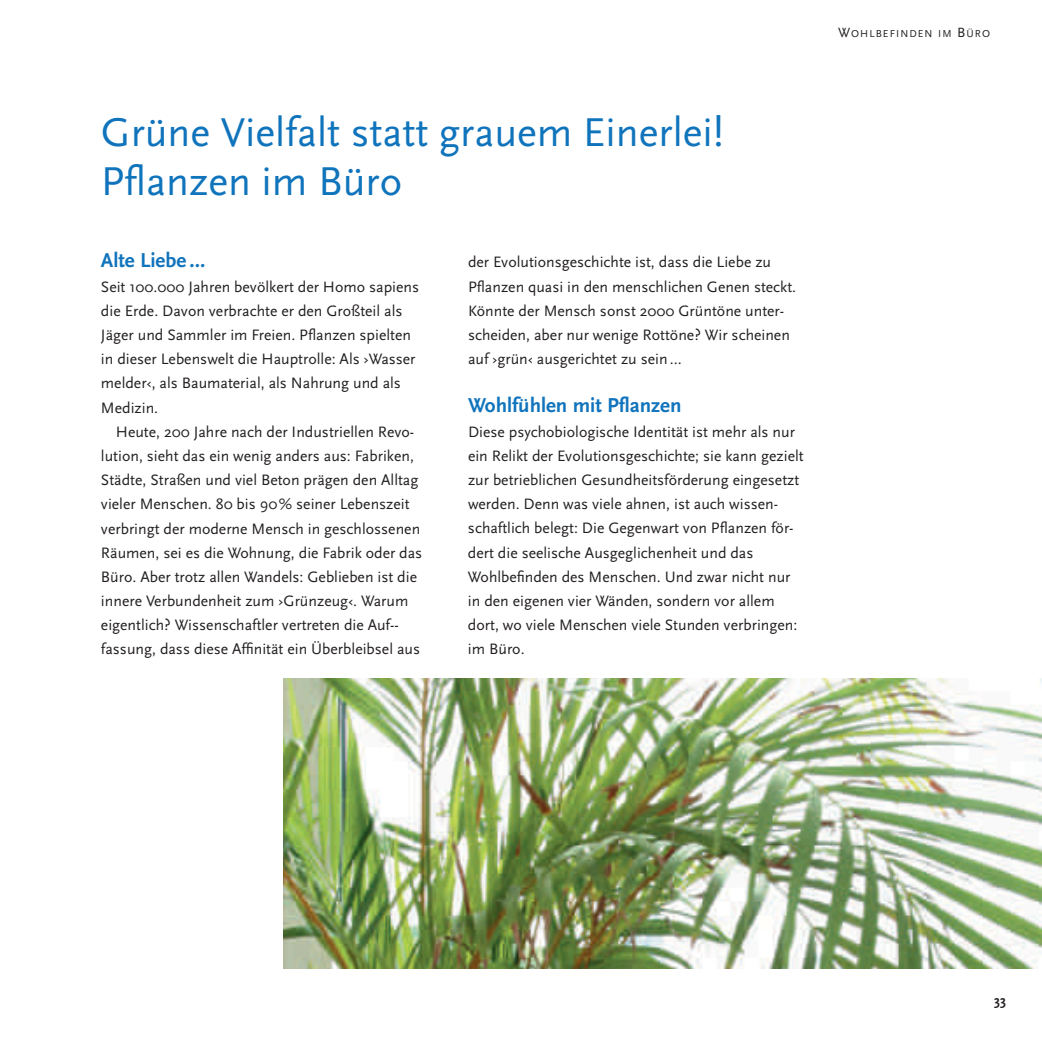
<style>
.page{position:relative;width:1042px;height:1042px;background:#fff}
.page>*{position:absolute;margin:0;border:0;box-sizing:border-box;transform-origin:0 0}
.t1{font:42px/48.3px "Scala Sans Pro";color:#1074bc}
.t2{font:700 21px "Scala Sans Pro";color:#1074bc}
.t3{font:15.75px/24.2px "Scala Sans Pro";color:#231f20}
.t4{font:700 14px "Scala Sans Pro";color:#231f20}
.t5{font:10.5px "Scala Sans Pro";letter-spacing:.1em;color:#231f20}
.s1{font-size:14px}
</style>
<div class="page">
<img style="left:283px;top:678px;width:759px;height:291px">
<h1 class="t1" style="left:101px;top:110px;width:624px">Grüne Vielfalt statt grauem Einerlei!<br>Pflanzen im Büro</h1>
<h2 class="t2" style="left:101px;top:250px;width:106px">Alte Liebe …</h2>
<p class="t3" style="left:101px;top:275px;width:320px">Seit 100.000 Jahren bevölkert der Homo sapiens die Erde. Davon verbrachte er den Großteil als Jäger und Sammler im Freien. Pflanzen spielten in dieser Lebenswelt die Hauptrolle: Als ›Wasser melder‹, als Baumaterial, als Nahrung und als Medizin.</p>
<p class="t3" style="left:101px;top:420px;width:323px;text-indent:15px">Heute, 200 Jahre nach der Industriellen Revo&shy;lution, sieht das ein wenig anders aus: Fabriken, Städte, Straßen und viel Beton prägen den Alltag vieler Menschen. 80 bis 90% seiner Lebenszeit verbringt der moderne Mensch in geschlossenen Räumen, sei es die Wohnung, die Fabrik oder das Büro. Aber trotz allen Wandels: Geblieben ist die innere Verbundenheit zum ›Grünzeug‹. Warum eigentlich? Wissenschaftler vertreten die Auf-- fassung, dass diese Affinität ein überbleibsel aus</p>
<p class="t3" style="left:468px;top:251px;width:330px">der Evolutionsgeschichte ist, dass die Liebe zu Pflanzen quasi in den menschlichen Genen steckt.<br>Könnte der Mensch sonst 2000 Grüntöne unter&shy;scheiden, aber nur wenige Rottöne? Wir scheinen auf ›grün‹ ausgerichtet zu sein…</p>
<h2 class="t2" style="left:468px;top:396px;width:215px">Wohlfühlen mit Pflanzen</h2>
<p class="t3" style="left:468px;top:420px;width:337px">Diese psychobiologische Identität ist mehr als nur ein Relikt der Evolutionsgeschichte; sie kann gezielt zur betrieblichen Gesundheitsförderung eingesetzt werden. Denn was viele ahnen, ist auch wissen&shy;schaftlich belegt: Die Gegenwart von Pflanzen för&shy;dert die seelische Ausgeglichenheit und das Wohlbefinden des Menschen. Und zwar nicht nur in den eigenen vier Wänden, sondern vor allem dort, wo viele Menschen viele Stunden verbringen: im Büro.</p>
<p class="t5" style="left:838px;top:28px;width:154px"><span class="s1">W</span>OHLBEFINDEN IM <span class="s1">B</span>üRO</p>
<p class="t4" style="left:994px;top:994px;width:14px">33</p>
</div>
